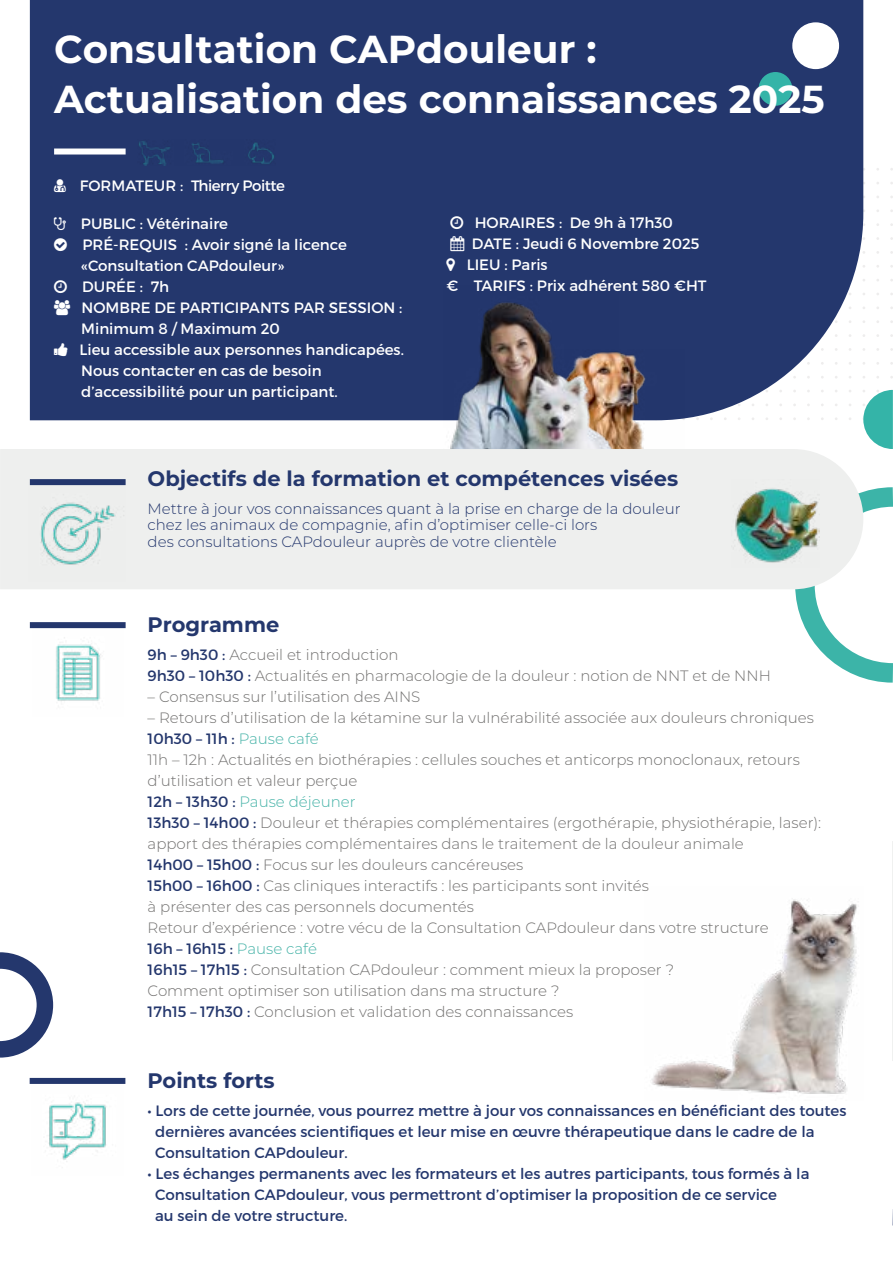
<style>
.page{position:relative;width:893px;height:1263px;background:#fff}
.page>*{position:absolute;margin:0;border:0;box-sizing:border-box;transform-origin:0 0}
.t1{font:700 39px/50.4px "Montserrat";color:#fff}
.t2{font:700 21px "Montserrat";color:#24376d}
.t3{font:300 15px/21px "Montserrat";color:#71706f}
.t4{font:15px/21px "Montserrat";color:#24376d}
.t5{font:15px/21px "Montserrat";color:#fff}
.t6{font:300 15px/16.5px "Montserrat";color:#24376d}
.t7{font:15px "Montserrat";letter-spacing:-.03em;color:#fff}
.s1{font-weight:400;color:#24376d}
.s2{color:#44b2a7}
</style>
<div class="page">
<div style="left:30px;top:0;width:833px;height:420px;background:#24376d"></div>
<img style="left:618px;top:350px;width:67px;height:99px">
<img style="left:444px;top:286px;width:174px;height:163px">
<svg style="left:795px;top:487px;width:98px;height:196px"></svg>
<div style="left:54px;top:170px;width:72px;height:6px;background:#24376d"></div>
<div style="left:792px;top:22px;width:47px;height:47px;background:#fff;border-radius:50%"></div>
<svg style="left:862px;top:390px;width:31px;height:59px"></svg>
<div style="left:759px;top:72px;width:33px;height:34px;background:#34b4a8;border-radius:50%"></div>
<div style="left:0;top:449px;width:863px;height:140px;background:#eeefee"></div>
<img style="left:29px;top:482px;width:97px;height:99px">
<div style="left:30px;top:479px;width:96px;height:6px;background:#24376d"></div>
<div style="left:30px;top:622px;width:96px;height:6px;background:#24376d"></div>
<div style="left:30px;top:1078px;width:95px;height:6px;background:#24376d"></div>
<div style="left:54px;top:148px;width:72px;height:6px;background:#fff"></div>
<img style="left:138px;top:140px;width:138px;height:25px">
<img style="left:32px;top:628px;width:91px;height:73px">
<img style="left:49px;top:1102px;width:57px;height:60px">
<svg style="left:0;top:952px;width:54px;height:106px"></svg>
<img style="left:651px;top:899px;width:206px;height:195px">
<svg style="left:892px;top:1209px;width:1px;height:17px"></svg>
<svg style="left:892px;top:841px;width:1px;height:220px"></svg>
<img style="left:731px;top:479px;width:88px;height:88px">
<svg style="left:54px;top:179px;width:12px;height:13px"></svg>
<svg style="left:54px;top:217px;width:12px;height:13px"></svg>
<svg style="left:54px;top:238px;width:13px;height:13px"></svg>
<svg style="left:54px;top:280px;width:13px;height:13px"></svg>
<svg style="left:54px;top:300px;width:16px;height:15px"></svg>
<svg style="left:54px;top:343px;width:14px;height:13px"></svg>
<svg style="left:450px;top:216px;width:13px;height:13px"></svg>
<svg style="left:447px;top:258px;width:8px;height:13px"></svg>
<h1 class="t1" style="left:54px;top:22px;width:772px">Consultation CAPdouleur :<br>Actualisation des connaissances 2025</h1>
<p class="t7" style="left:80px;top:176px;width:207px">FORMATEUR : Thierry Poitte</p>
<p class="t5" style="left:80px;top:213px;width:326px">PUBLIC : Vétérinaire<br>PRÉ-REQUIS : Avoir signé la licence «Consultation CAPdouleur»<br>DURÉE : 7h<br>NOMBRE DE PARTICIPANTS PAR SESSION :<br>Minimum 8 / Maximum 20<br>Lieu accessible aux personnes handicapées.<br>Nous contacter en cas de besoin d’accessibilité pour un participant.</p>
<p class="t5" style="left:475px;top:212px;width:200px">HORAIRES : De 9h à 17h30</p>
<p class="t5" style="left:450px;top:233px;width:251px">▲ DATE : Jeudi 6 Novembre 2025</p>
<p class="t5" style="left:467px;top:254px;width:82px">LIEU : Paris</p>
<p class="t5" style="left:447px;top:275px;width:261px">€ TARIFS : Prix adhérent 580 €HT</p>
<h2 class="t2" style="left:148px;top:463px;width:532px">Objectifs de la formation et compétences visées</h2>
<p class="t6" style="left:148px;top:500px;width:535px">Mettre à jour vos connaissances quant à la prise en charge de la douleur chez les animaux de compagnie, afin d’optimiser celle-ci lors<br>des consultations CAPdouleur auprès de votre clientèle</p>
<h2 class="t2" style="left:148px;top:609px;width:133px">Programme</h2>
<p class="t3" style="left:148px;top:643px;width:625px"><span class="s1">9h – 9h30 :</span> Accueil et introduction<br><span class="s1">9h30 – 10h30 :</span> Actualités en pharmacologie de la douleur : notion de NNT et de NNH</p>
<p class="t3" style="left:148px;top:685px;width:274px">– Consensus sur l’utilisation des AINS</p>
<p class="t3" style="left:148px;top:706px;width:675px">– Retours d’utilisation de la kétamine sur la vulnérabilité associée aux douleurs chroniques <span class="s1">10h30 – 11h :</span> <span class="s2">Pause café<br></span>11h – 12h : Actualités en biothérapies : cellules souches et anticorps monoclonaux, retours d’utilisation et valeur perçue<br><span class="s1">12h – 13h30 :</span> <span class="s2">Pause déjeuner<br></span><span class="s1">13h30 – 14h00 :</span> Douleur et thérapies complémentaires (ergothérapie, physiothérapie, laser): apport des thérapies complémentaires dans le traitement de la douleur animale<br><span class="s1">14h00 – 15h00 :</span> Focus sur les douleurs cancéreuses<br><span class="s1">15h00 – 16h00 :</span> Cas cliniques interactifs : les participants sont invités<br>à présenter des cas personnels documentés<br>Retour d’expérience : votre vécu de la Consultation CAPdouleur dans votre structure<br><span class="s1">16h – 16h15 :</span> <span class="s2">Pause café<br></span><span class="s1">16h15 – 17h15 :</span> Consultation CAPdouleur : comment mieux la proposer ?<br>Comment optimiser son utilisation dans ma structure ?<br><span class="s1">17h15 – 17h30 :</span> Conclusion et validation des connaissances</p>
<h2 class="t2" style="left:147px;top:1065px;width:129px">Points forts</h2>
<p class="t4" style="left:155px;top:1099px;width:693px;text-indent:-8px">• Lors de cette journée, vous pourrez mettre à jour vos connaissances en bénéficiant des toutes dernières avancées scientifiques et leur mise en œuvre thérapeutique dans le cadre de la<br>Consultation CAPdouleur.</p>
<p class="t4" style="left:155px;top:1162px;width:656px;text-indent:-8px">• Les échanges permanents avec les formateurs et les autres participants, tous formés à la<br>Consultation CAPdouleur, vous permettront d’optimiser la proposition de ce service<br>au sein de votre structure.</p>
</div>
